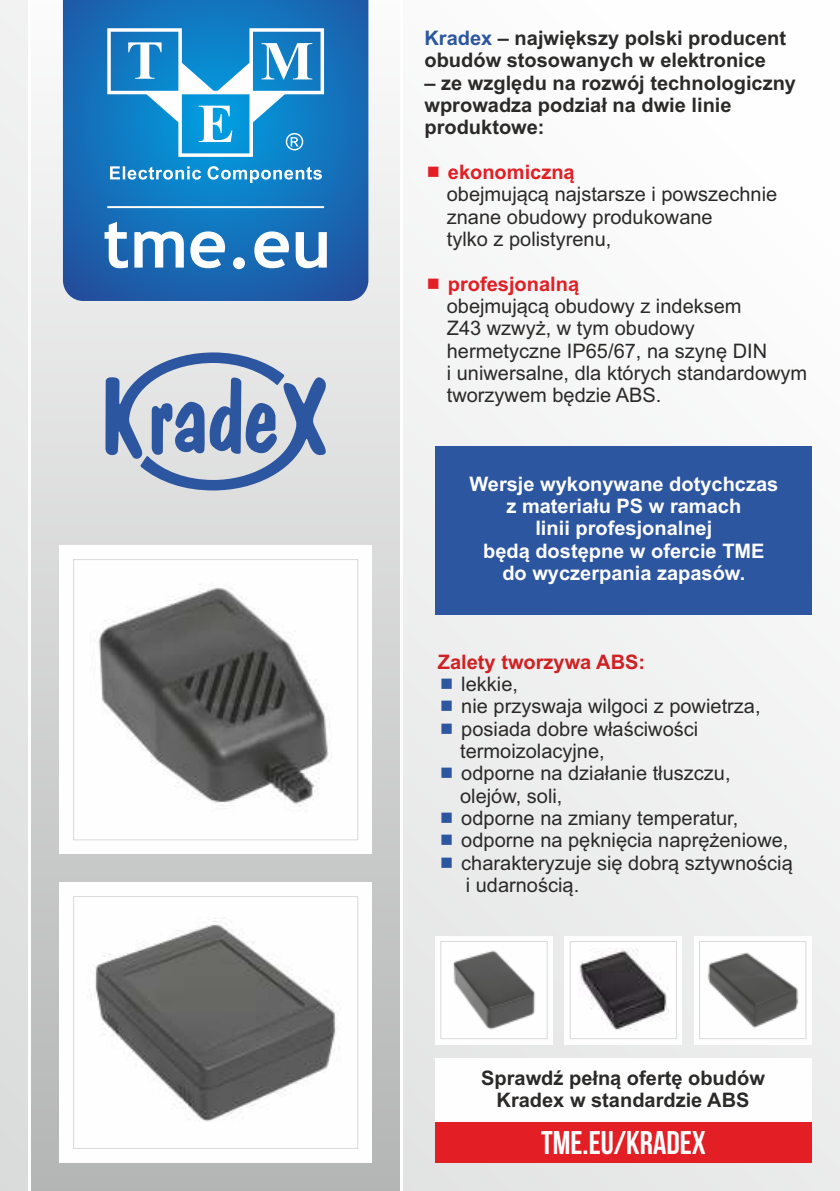
<style>
.page{position:relative;width:840px;height:1191px;background:#fff}
.page>*{position:absolute;margin:0;border:0;box-sizing:border-box;transform-origin:0 0}
.t1{font:700 67.8px "Trebuchet MS";color:#fefefe}
.t2{font:32.8px "Bebas Neue";color:#fefefe}
.t3{font:20px/22.4px "Arial";color:#2b2a29}
.t4{font:700 20px/22.4px "Arial";color:#2b2a29}
.t5{font:700 20px/22.4px "Arial";color:#fefefe;text-align:center}
.t6{font:700 20px "Arial";color:#e31e24}
.t7{font:700 20px "Arial";color:#d12023}
.s1{color:#2d56a1}
</style>
<div class="page">
<div style="left:0;top:0;width:839px;height:1191px;background:linear-gradient(to bottom,#fdfefe,#e3e3e3)"></div>
<div style="left:31px;top:0;width:369px;height:1191px;background:linear-gradient(to bottom,#fcfcfc,#b4b5b5)"></div>
<svg style="left:63px;top:0;width:305px;height:301px"></svg>
<svg style="left:107px;top:28px;width:217px;height:155px"></svg>
<hr style="left:107px;top:206px;width:217px;height:2px;background:#fefefe">
<svg style="left:105px;top:352px;width:221px;height:138px"></svg>
<hr style="left:400px;top:0;width:3px;height:1191px;background:#fefefe">
<hr style="left:28px;top:0;width:3px;height:1191px;background:#fefefe">
<div style="left:435px;top:446px;width:376px;height:168px;background:#2d56a1"></div>
<div style="left:59px;top:545px;width:313px;height:309px;background:#fefefe"></div>
<div style="left:59px;top:882px;width:313px;height:280px;background:#fefefe"></div>
<div style="left:73px;top:559px;width:285px;height:281px;border:1px solid #d9dada"></div>
<div style="left:73px;top:896px;width:285px;height:252px;border:1px solid #d9dada"></div>
<img style="left:98px;top:584px;width:232px;height:223px">
<img style="left:89px;top:921px;width:247px;height:201px">
<div style="left:435px;top:1122px;width:376px;height:40px;background:#e31e24"></div>
<div style="left:435px;top:1058px;width:376px;height:64px;background:#fefefe"></div>
<div style="left:435px;top:936px;width:117px;height:108px;background:#fefefe"></div>
<div style="left:564px;top:936px;width:117px;height:108px;background:#fefefe"></div>
<div style="left:693px;top:936px;width:118px;height:108px;background:#fefefe"></div>
<div style="left:440px;top:941px;width:107px;height:97px;border:1px solid #d9dada"></div>
<div style="left:569px;top:941px;width:107px;height:97px;border:1px solid #d9dada"></div>
<div style="left:699px;top:941px;width:106px;height:97px;border:1px solid #d9dada"></div>
<img style="left:707px;top:952px;width:92px;height:76px">
<img style="left:577px;top:948px;width:90px;height:82px">
<img style="left:453px;top:950px;width:83px;height:80px">
<svg style="left:428px;top:166px;width:10px;height:11px"></svg>
<svg style="left:428px;top:278px;width:10px;height:10px"></svg>
<svg style="left:441px;top:678px;width:10px;height:11px"></svg>
<svg style="left:441px;top:700px;width:10px;height:11px"></svg>
<svg style="left:441px;top:723px;width:10px;height:10px"></svg>
<svg style="left:441px;top:767px;width:10px;height:11px"></svg>
<svg style="left:441px;top:812px;width:10px;height:11px"></svg>
<svg style="left:441px;top:835px;width:10px;height:10px"></svg>
<svg style="left:441px;top:857px;width:10px;height:10px"></svg>
<h1 class="t1" style="left:103px;top:218px;width:230px">tme.eu</h1>
<p class="t4" style="left:424px;top:28px;width:363px"><span class="s1">Kradex</span> – największy polski producent obudów stosowanych w elektronice</p>
<p class="t4" style="left:424px;top:73px;width:373px">– ze względu na rozwój technologiczny wprowadza podział na dwie linie produktowe:</p>
<p class="t6" style="left:447px;top:164px;width:128px">ekonomiczną</p>
<p class="t3" style="left:446px;top:185px;width:332px">obejmującą najstarsze i powszechnie znane obudowy produkowane<br>tylko z polistyrenu,</p>
<p class="t6" style="left:447px;top:276px;width:133px">profesjonalną</p>
<p class="t3" style="left:446px;top:297px;width:362px">obejmującą obudowy z indeksem<br>Z43 wzwyż, w tym obudowy hermetyczne IP65/67, na szynę DIN<br>i uniwersalne, dla których standardowym tworzywem będzie ABS.</p>
<p class="t5" style="left:469px;top:474px;width:310px">Wersje wykonywane dotychczas z materiału PS w ramach<br>linii profesjonalnej<br>będą dostępne w ofercie TME do wyczerpania zapasów.</p>
<p class="t7" style="left:437px;top:654px;width:209px">Zalety tworzywa ABS:</p>
<p class="t3" style="left:460px;top:674px;width:334px">lekkie,<br>nie przyswaja wilgoci z powietrza, posiada dobre właściwości termoizolacyjne,<br>odporne na działanie tłuszczu, olejów, soli,<br>odporne na zmiany temperatur, odporne na pęknięcia naprężeniowe, charakteryzuje się dobrą sztywnością i udarnością.</p>
<p class="t4" style="left:481px;top:1068px;width:285px;text-align:center">Sprawdź pełną ofertę obudów<br>Kradex w standardzie ABS</p>
<h2 class="t2" style="left:541px;top:1127px;width:166px">TME.EU/KRADEX</h2>
</div>
